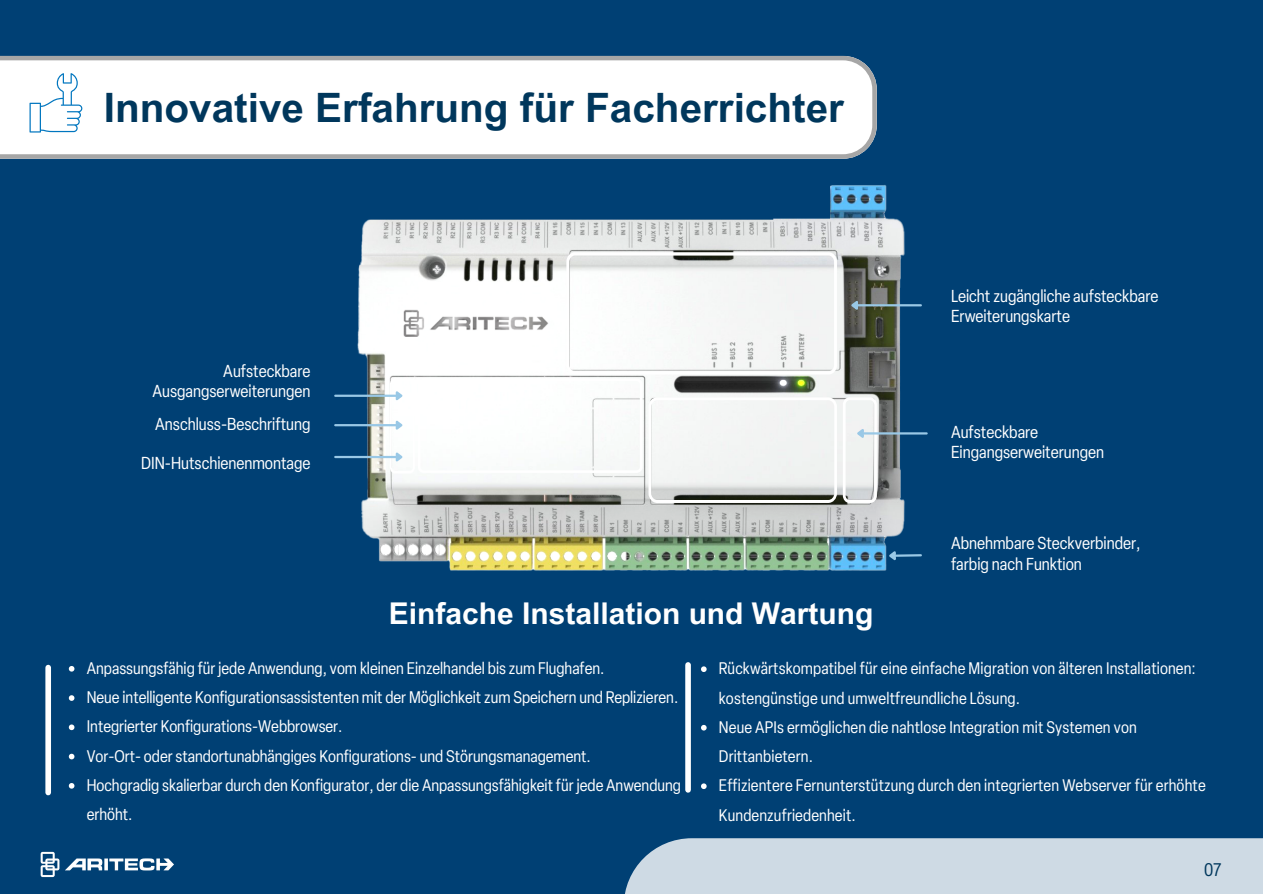
<style>
.page{position:relative;width:1263px;height:894px;background:#fff}
.page>*{position:absolute;margin:0;border:0;box-sizing:border-box;transform-origin:0 0}
.t1{font:700 40.5px "Arial MT Pro";color:#00375c}
.t2{font:700 30px "Arial MT Pro";color:#fff}
.t3{font:condensed 18px "Elza";color:#00375c}
.t4{font:condensed 17.1px/20.2px "Elza";color:#fff}
.t5{font:condensed 16.5px/29.2px "Elza";color:#fff}
</style>
<div class="page">
<div style="left:0;top:0;width:1263px;height:893px;background:#004074"></div>
<svg style="left:0;top:56px;width:876px;height:102px;background:#f5f6f6"></svg>
<img style="left:334px;top:185px;width:593px;height:386px">
<hr style="left:896px;top:554px;width:25px;height:2px;background:#99c8e6">
<svg style="left:886px;top:547px;width:12px;height:15px"></svg>
<hr style="left:864px;top:432px;width:63px;height:2px;background:#99c8e6">
<svg style="left:843px;top:397px;width:34px;height:106px;background:#ebeded"></svg>
<hr style="left:858px;top:304px;width:63px;height:2px;background:#99c8e6">
<svg style="left:849px;top:297px;width:11px;height:15px"></svg>
<hr style="left:335px;top:394px;width:61px;height:3px;background:#99c8e6">
<hr style="left:335px;top:424px;width:61px;height:2px;background:#99c8e6">
<hr style="left:335px;top:456px;width:61px;height:2px;background:#99c8e6">
<svg style="left:390px;top:252px;width:447px;height:251px;background:#e9eae9"></svg>
<img style="left:40px;top:851px;width:134px;height:27px">
<div style="left:45px;top:667px;width:6px;height:125px;background:#fff"></div>
<div style="left:685px;top:664px;width:6px;height:125px;background:#fff"></div>
<div style="left:625px;top:838px;width:638px;height:55px;background:#cedae4"></div>
<svg style="left:69px;top:666px;width:5px;height:5px"></svg>
<svg style="left:69px;top:695px;width:5px;height:5px"></svg>
<svg style="left:69px;top:724px;width:5px;height:6px"></svg>
<svg style="left:69px;top:753px;width:5px;height:6px"></svg>
<svg style="left:69px;top:783px;width:5px;height:5px"></svg>
<svg style="left:701px;top:666px;width:6px;height:5px"></svg>
<svg style="left:701px;top:724px;width:6px;height:6px"></svg>
<svg style="left:701px;top:783px;width:6px;height:5px"></svg>
<svg style="left:30px;top:73px;width:52px;height:59px;background:#e1eef7"></svg>
<p class="t1" style="left:104px;top:92px;width:742px">Innovative Erfahrung für Facherrichter</p>
<p class="t4" style="left:153px;top:361px;width:159px;text-align:right">Aufsteckbare<br>Ausgangserweiterungen</p>
<p class="t4" style="left:155px;top:413px;width:157px">Anschluss-Beschriftung</p>
<p class="t4" style="left:141px;top:452px;width:171px">DIN-Hutschienenmontage</p>
<p class="t2" style="left:389px;top:601px;width:486px">Einfache Installation und Wartung</p>
<p class="t4" style="left:951px;top:286px;width:209px">Leicht zugängliche aufsteckbare<br>Erweiterungskarte</p>
<p class="t4" style="left:951px;top:421px;width:155px">Aufsteckbare<br>Eingangserweiterungen</p>
<p class="t4" style="left:951px;top:533px;width:191px">Abnehmbare Steckverbinder, farbig nach Funktion</p>
<p class="t5" style="left:87px;top:653px;width:519px">Anpassungsfähig für jede Anwendung, vom kleinen Einzelhandel bis zum Flughafen.</p>
<p class="t5" style="left:87px;top:682px;width:593px">Neue intelligente Konfigurationsassistenten mit der Möglichkeit zum Speichern und Replizieren.</p>
<p class="t5" style="left:87px;top:711px;width:257px">Integrierter Konfigurations-Webbrowser.</p>
<p class="t5" style="left:87px;top:741px;width:505px">Vor-Ort- oder standortunabhängiges Konfigurations- und Störungsmanagement.</p>
<p class="t5" style="left:87px;top:770px;width:596px">Hochgradig skalierbar durch den Konfigurator, der die Anpassungsfähigkeit für jede Anwendung erhöht.</p>
<p class="t5" style="left:719px;top:653px;width:478px">Rückwärtskompatibel für eine einfache Migration von älteren Installationen: kostengünstige und umweltfreundliche Lösung.</p>
<p class="t5" style="left:719px;top:712px;width:419px">Neue APIs ermöglichen die nahtlose Integration mit Systemen von<br>Drittanbietern.</p>
<p class="t5" style="left:719px;top:770px;width:488px">Effizientere Fernunterstützung durch den integrierten Webserver für erhöhte<br>Kundenzufriedenheit.</p>
<p class="t3" style="left:1204px;top:858px;width:19px">07</p>
</div>
